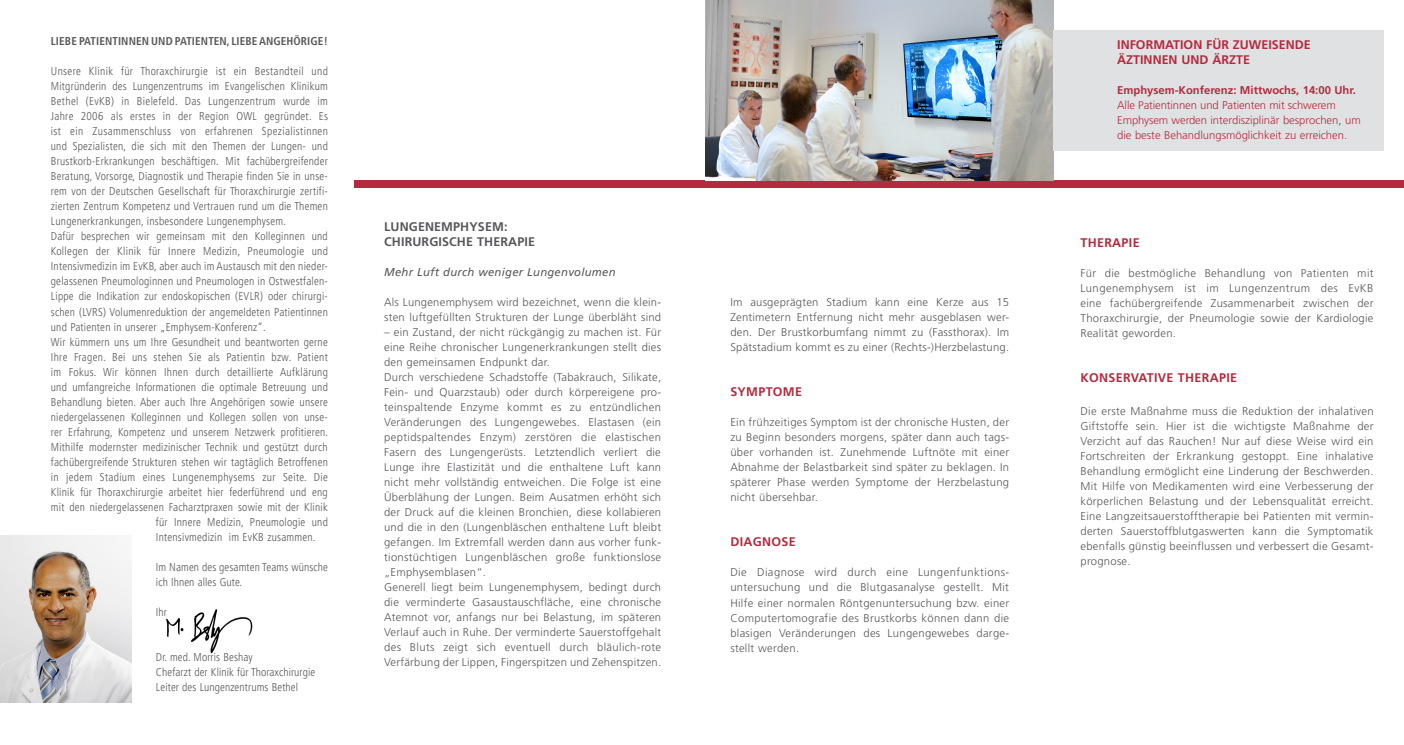
<style>
.page{position:relative;width:1404px;height:745px;background:#fff}
.page>*{position:absolute;margin:0;border:0;box-sizing:border-box;transform-origin:0 0}
.t1{font:700 12.5px "Frutiger LT Std";letter-spacing:.025em;color:#b52a3e}
.t2{font:700 12.5px/15px "Frutiger LT Std";letter-spacing:.005em;color:#b52a3e}
.t3{font:700 12.5px "Frutiger LT Std";letter-spacing:.01em;color:#57585a}
.t4{font:300 11.25px/15px "Frutiger LT Std";letter-spacing:.02em;color:#57585a;text-align:justify}
.t5{font:300 condensed 11.25px/15px "Frutiger LT Pro";letter-spacing:.02em;color:#57585a;text-align:justify}
.t6{font:300 11.25px/15px "Frutiger LT Std";color:#b52a3e}
.t7{font:700 condensed 11.25px "Frutiger LT Pro";letter-spacing:.01em;color:#57585a}
.t8{font:italic 11.25px "Frutiger LT Pro";letter-spacing:.025em;color:#57585a}
.s1{font-weight:700}
</style>
<div class="page">
<div style="left:354px;top:181px;width:1049px;height:7px;background:#b52a3e"></div>
<img style="left:705px;top:0;width:348px;height:181px">
<img style="left:166px;top:609px;width:87px;height:45px">
<img style="left:0;top:535px;width:131px;height:167px">
<div style="left:1053px;top:30px;width:330px;height:121px;background:#e0e1e3"></div>
<p class="t7" style="left:51px;top:35px;width:278px">LIEBE PATIENTINNEN UND PATIENTEN, LIEBE ANGEHÖRIGE!</p>
<p class="t5" style="left:51px;top:64px;width:278px">Unsere Klinik für Thoraxchirurgie ist ein Bestandteil und Mitgründerin des Lungenzentrums im Evangelischen Klinikum Bethel (EvKB) in Bielefeld. Das Lungenzentrum wurde im Jahre 2006 als erstes in der Region OWL gegründet. Es ist ein Zusammenschluss von erfahrenen Spezialistinnen und Spezialisten, die sich mit den Themen der Lungen- und Brustkorb-Erkrankungen beschäftigen. Mit fachübergreifender Beratung, Vorsorge, Diagnostik und Therapie finden Sie in unse&shy;rem von der Deutschen Gesellschaft für Thoraxchirurgie zertifi&shy;zierten Zentrum Kompetenz und Vertrauen rund um die Themen Lungenerkrankungen, insbesondere Lungenemphysem.</p>
<p class="t5" style="left:51px;top:229px;width:278px">Dafür besprechen wir gemeinsam mit den Kolleginnen und Kollegen der Klinik für Innere Medizin, Pneumologie und Intensivmedizin im EvKB, aber auch im Austausch mit den nieder&shy;gelassenen Pneumologinnen und Pneumologen in Ostwestfalen-Lippe die Indikation zur endoskopischen (EVLR) oder chirurgi&shy;schen (LVRS) Volumenreduktion der angemeldeten Patientinnen und Patienten in unserer „Emphysem-Konferenz“.</p>
<p class="t5" style="left:51px;top:334px;width:278px">Wir kümmern uns um Ihre Gesundheit und beantworten gerne</p>
<p class="t5" style="left:51px;top:349px;width:278px">Ihre Fragen. Bei uns stehen Sie als Patientin bzw. Patient</p>
<p class="t5" style="left:51px;top:364px;width:278px">im Fokus. Wir können Ihnen durch detaillierte Aufklärung</p>
<p class="t5" style="left:51px;top:379px;width:278px">und umfangreiche Informationen die optimale Betreuung und</p>
<p class="t5" style="left:51px;top:394px;width:278px">Behandlung bieten. Aber auch Ihre Angehörigen sowie unsere</p>
<p class="t5" style="left:51px;top:409px;width:278px">niedergelassenen Kolleginnen und Kollegen sollen von unse-</p>
<p class="t5" style="left:51px;top:424px;width:279px">rer Erfahrung, Kompetenz und unserem Netzwerk profitieren.</p>
<p class="t5" style="left:51px;top:439px;width:278px">Mithilfe modernster medizinischer Technik und gestützt durch</p>
<p class="t5" style="left:51px;top:454px;width:278px">fachübergreifende Strukturen stehen wir tagtäglich Betroffenen</p>
<p class="t5" style="left:51px;top:469px;width:278px">in jedem Stadium eines Lungenemphysems zur Seite. Die</p>
<p class="t5" style="left:51px;top:484px;width:278px">Klinik für Thoraxchirurgie arbeitet hier federführend und eng</p>
<p class="t5" style="left:51px;top:499px;width:278px">mit den niedergelassenen Facharztpraxen sowie mit der Klinik</p>
<p class="t5" style="left:156px;top:514px;width:173px">für Innere Medizin, Pneumologie und</p>
<p class="t5" style="left:156px;top:529px;width:161px">Intensivmedizin im EvKB zusammen.</p>
<p class="t5" style="left:156px;top:559px;width:173px">Im Namen des gesamten Teams wünsche ich Ihnen alles Gute.</p>
<p class="t5" style="left:156px;top:604px;width:13px">Ihr</p>
<p class="t5" style="left:156px;top:649px;width:98px">Dr. med. Morris Beshay</p>
<p class="t5" style="left:156px;top:664px;width:161px">Chefarzt der Klinik für Thoraxchirurgie</p>
<p class="t5" style="left:156px;top:679px;width:144px">Leiter des Lungenzentrums Bethel</p>
<p class="t3" style="left:384px;top:219px;width:125px">LUNGENEMPHYSEM:</p>
<p class="t3" style="left:384px;top:234px;width:152px">CHIRURGISCHE THERAPIE</p>
<p class="t8" style="left:384px;top:265px;width:233px">Mehr Luft durch weniger Lungenvolumen</p>
<p class="t4" style="left:384px;top:294px;width:278px">Als Lungenemphysem wird bezeichnet, wenn die klein&shy;sten luftgefüllten Strukturen der Lunge überbläht sind</p>
<p class="t4" style="left:384px;top:324px;width:278px">– ein Zustand, der nicht rückgängig zu machen ist. Für eine Reihe chronischer Lungenerkrankungen stellt dies den gemeinsamen Endpunkt dar.</p>
<p class="t4" style="left:384px;top:369px;width:278px">Durch verschiedene Schadstoffe (Tabakrauch, Silikate, Fein- und Quarzstaub) oder durch körpereigene pro&shy;teinspaltende Enzyme kommt es zu entzündlichen Veränderungen des Lungengewebes. Elastasen (ein peptidspaltendes Enzym) zerstören die elastischen Fasern des Lungengerüsts. Letztendlich verliert die Lunge ihre Elastizität und die enthaltene Luft kann nicht mehr vollständig entweichen. Die Folge ist eine Überblähung der Lungen. Beim Ausatmen erhöht sich der Druck auf die kleinen Bronchien, diese kollabieren und die in den (Lungenbläschen enthaltene Luft bleibt gefangen. Im Extremfall werden dann aus vorher funk&shy;tionstüchtigen Lungenbläschen große funktionslose „Emphysemblasen“.</p>
<p class="t4" style="left:384px;top:579px;width:278px">Generell liegt beim Lungenemphysem, bedingt durch die verminderte Gasaustauschfläche, eine chronische Atemnot vor, anfangs nur bei Belastung, im späteren Verlauf auch in Ruhe. Der verminderte Sauerstoffgehalt des Bluts zeigt sich eventuell durch bläulich-rote Verfärbung der Lippen, Fingerspitzen und Zehenspitzen.</p>
<p class="t4" style="left:730px;top:295px;width:280px">Im ausgeprägten Stadium kann eine Kerze aus 15<br>Zentimetern Entfernung nicht mehr ausgeblasen wer&shy;den. Der Brustkorbumfang nimmt zu (Fassthorax). Im Spätstadium kommt es zu einer (Rechts-)Herzbelastung.</p>
<p class="t1" style="left:730px;top:384px;width:73px">SYMPTOME</p>
<p class="t4" style="left:730px;top:415px;width:280px">Ein frühzeitiges Symptom ist der chronische Husten, der zu Beginn besonders morgens, später dann auch tags&shy;über vorhanden ist. Zunehmende Luftnöte mit einer Abnahme der Belastbarkeit sind später zu beklagen. In späterer Phase werden Symptome der Herzbelastung nicht übersehbar.</p>
<p class="t1" style="left:730px;top:534px;width:67px">DIAGNOSE</p>
<p class="t4" style="left:730px;top:565px;width:280px">Die Diagnose wird durch eine Lungenfunktions&shy;untersuchung und die Blutgasanalyse gestellt. Mit Hilfe einer normalen Röntgenuntersuchung bzw. einer Computertomografie des Brustkorbs können dann die blasigen Veränderungen des Lungengewebes darge&shy;stellt werden.</p>
<p class="t2" style="left:1117px;top:37px;width:195px">INFORMATION FÜR ZUWEISENDE<br>ÄZTINNEN UND ÄRZTE</p>
<p class="t6" style="left:1117px;top:83px;width:245px"><span class="s1">Emphysem-Konferenz: Mittwochs, 14:00 Uhr.<br></span>Alle Patientinnen und Patienten mit schwerem Emphysem werden interdisziplinär besprochen, um die beste Behandlungsmöglichkeit zu erreichen.</p>
<p class="t1" style="left:1080px;top:235px;width:61px">THERAPIE</p>
<p class="t4" style="left:1080px;top:266px;width:294px">Für die bestmögliche Behandlung von Patienten mit Lungenemphysem ist im Lungenzentrum des EvKB eine fachübergreifende Zusammenarbeit zwischen der Thoraxchirurgie, der Pneumologie sowie der Kardiologie Realität geworden.</p>
<p class="t1" style="left:1080px;top:370px;width:158px">KONSERVATIVE THERAPIE</p>
<p class="t4" style="left:1080px;top:403px;width:294px">Die erste Maßnahme muss die Reduktion der inhalativen Giftstoffe sein. Hier ist die wichtigste Maßnahme der Verzicht auf das Rauchen! Nur auf diese Weise wird ein Fortschreiten der Erkrankung gestoppt. Eine inhalative Behandlung ermöglicht eine Linderung der Beschwerden.<br>Mit Hilfe von Medikamenten wird eine Verbesserung der körperlichen Belastung und der Lebensqualität erreicht.<br>Eine Langzeitsauerstofftherapie bei Patienten mit vermin&shy;derten Sauerstoffblutgaswerten kann die Symptomatik ebenfalls günstig beeinflussen und verbessert die Gesamt&shy;prognose.</p>
</div>
